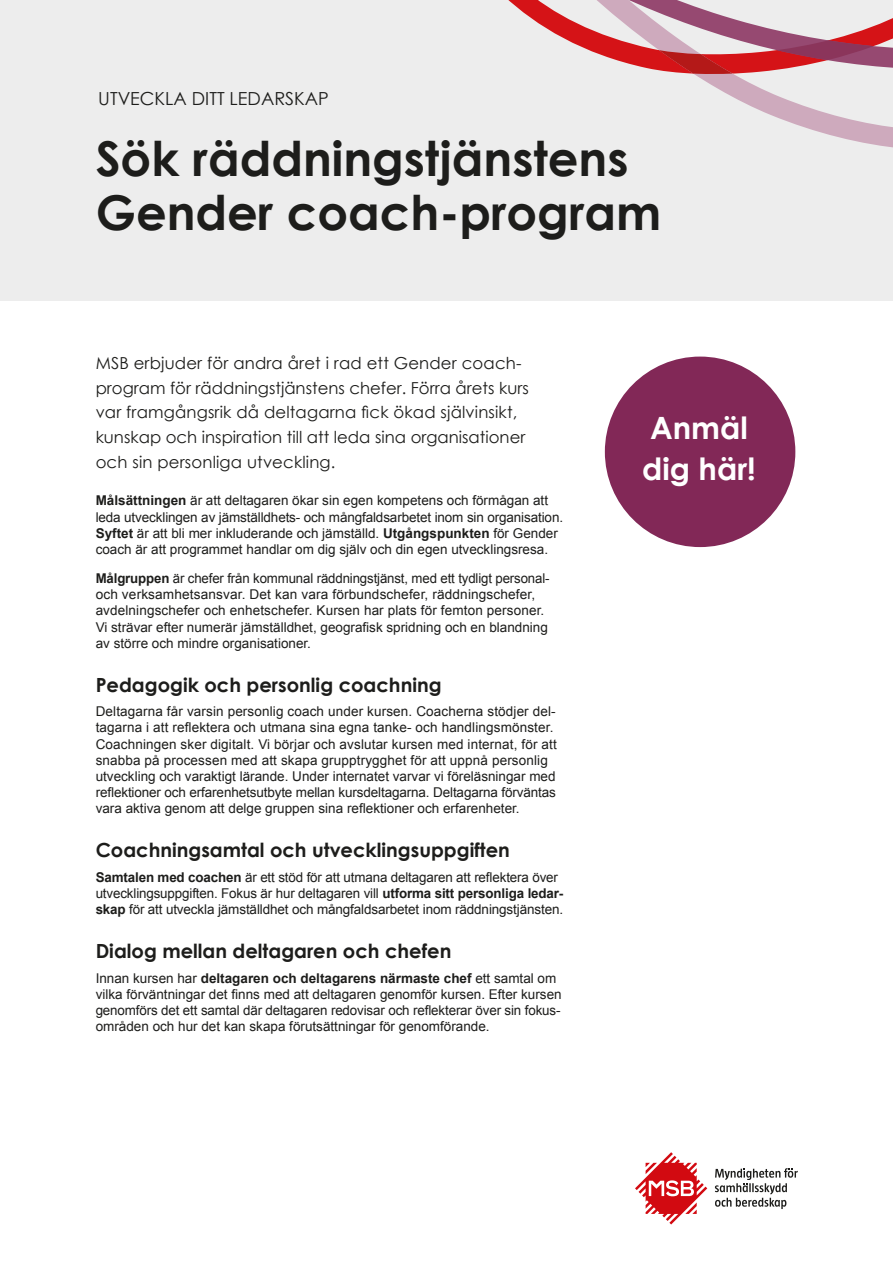
<style>
.page{position:relative;width:893px;height:1263px;background:#fff}
.page>*{position:absolute;margin:0;border:0;box-sizing:border-box;transform-origin:0 0}
.Omslag_Huvudrubrik_H{font:700 48px/54px "Century Gothic";color:#1d1d1b}
.Knapp{font:700 30.75px/40.3px "Century Gothic";color:#fff}
.Underrubrik_H3{font:700 19.5px "Century Gothic";color:#1d1d1b}
.Kategorirubrik{font:18px "Century Gothic";color:#1d1d1b}
.Ingress{font:16.5px/24.8px "Century Gothic";letter-spacing:.01em;color:#1d1d1b}
.Brödtext{font:13.5px/16.2px "Arial";color:#1d1d1b}
.s1{font-weight:700}
</style>
<div class="page">
<div style="left:0;top:0;width:893px;height:301px;background:#ededed"></div>
<svg style="left:694px;top:74px;width:199px;height:74px"></svg>
<svg style="left:508px;top:0;width:385px;height:74px"></svg>
<svg style="left:635px;top:1152px;width:72px;height:72px"></svg>
<svg style="left:715px;top:1168px;width:83px;height:41px"></svg>
<div style="left:605px;top:357px;width:190px;height:190px;background:#822857;border-radius:50%"></div>
<h1 class="Kategorirubrik" style="left:98px;top:86px;width:232px">UTVECKLA DITT LEDARSKAP</h1>
<h2 class="Omslag_Huvudrubrik_H" style="left:96px;top:129px;width:567px">Sök räddningstjänstens<br>Gender coach-program</h2>
<p class="Ingress" style="left:96px;top:350px;width:435px">MSB erbjuder för andra året i rad ett Gender coach&shy;program för räddningstjänstens chefer. Förra årets kurs var framgångsrik då deltagarna fick ökad självinsikt, kunskap och inspiration till att leda sina organisationer och sin personliga utveckling.</p>
<p class="Brödtext" style="left:96px;top:493px;width:469px"><span class="s1">Målsättningen</span> är att deltagaren ökar sin egen kompetens och förmågan att leda utvecklingen av jämställdhets- och mångfaldsarbetet inom sin organisation.<br><span class="s1">Syftet</span> är att bli mer inkluderande och jämställd. <span class="s1">Utgångspunkten</span> för Gender coach är att programmet handlar om dig själv och din egen utvecklingsresa.</p>
<p class="Brödtext" style="left:96px;top:570px;width:455px"><span class="s1">Målgruppen</span> är chefer från kommunal räddningstjänst, med ett tydligt personal&shy;och verksamhetsansvar. Det kan vara förbundschefer, räddningschefer, avdelningschefer och enhetschefer. Kursen har plats för femton personer.<br>Vi strävar efter numerär jämställdhet, geografisk spridning och en blandning av större och mindre organisationer.</p>
<h3 class="Underrubrik_H3" style="left:96px;top:670px;width:347px">Pedagogik och personlig coachning</h3>
<p class="Brödtext" style="left:96px;top:703px;width:463px">Deltagarna får varsin personlig coach under kursen. Coacherna stödjer del&shy;tagarna i att reflektera och utmana sina egna tanke- och handlingsmönster.<br>Coachningen sker digitalt. Vi börjar och avslutar kursen med internat, för att snabba på processen med att skapa grupptrygghet för att uppnå personlig utveckling och varaktigt lärande. Under internatet varvar vi föreläsningar med reflektioner och erfarenhetsutbyte mellan kursdeltagarna. Deltagarna förväntas vara aktiva genom att delge gruppen sina reflektioner och erfarenheter.</p>
<h3 class="Underrubrik_H3" style="left:96px;top:835px;width:416px">Coachningsamtal och utvecklingsuppgiften</h3>
<p class="Brödtext" style="left:96px;top:869px;width:469px"><span class="s1">Samtalen med coachen</span> är ett stöd för att utmana deltagaren att reflektera över utvecklingsuppgiften. Fokus är hur deltagaren vill <span class="s1">utforma sitt personliga ledar&shy;skap</span> för att utveckla jämställdhet och mångfaldsarbetet inom räddningstjänsten.</p>
<h3 class="Underrubrik_H3" style="left:96px;top:936px;width:357px">Dialog mellan deltagaren och chefen</h3>
<p class="Brödtext" style="left:96px;top:970px;width:467px">Innan kursen har <span class="s1">deltagaren och deltagarens närmaste chef</span> ett samtal om vilka förväntningar det finns med att deltagaren genomför kursen. Efter kursen genomförs det ett samtal där deltagaren redovisar och reflekterar över sin fokus&shy;områden och hur det kan skapa förutsättningar för genomförande.</p>
<p class="Knapp" style="left:642px;top:407px;width:115px">Anmäl dig här!</p>
</div>
